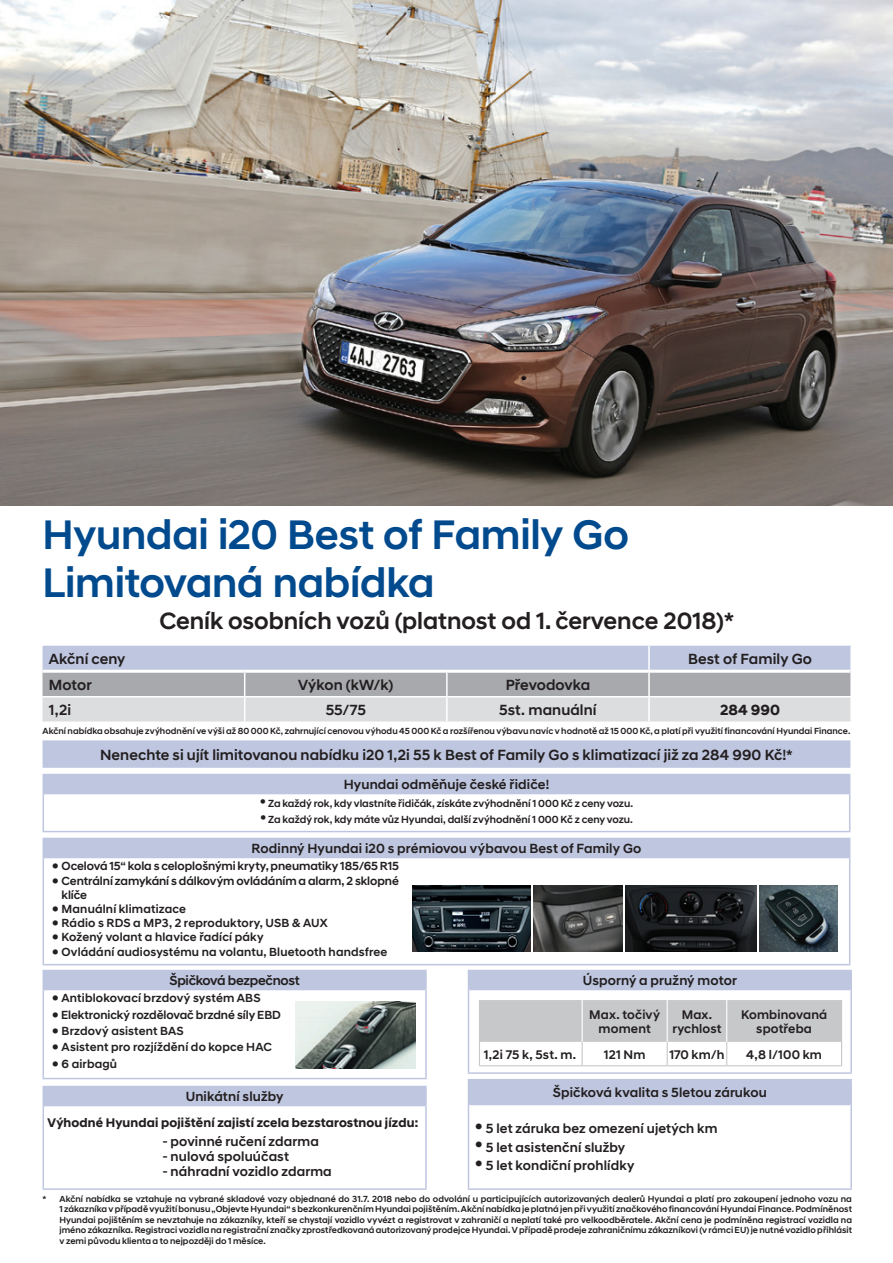
<style>
.page{position:relative;width:893px;height:1263px;background:#fff}
.page>*{position:absolute;margin:0;border:0;box-sizing:border-box;transform-origin:0 0}
.t1{font:500 42px/48px "Hyundai Sans Head";letter-spacing:-.005em;color:#004a8d}
.t2{font:500 24px "Hyundai Sans Head";color:#231f20}
.t3{font:500 15px "Hyundai Sans Head";letter-spacing:.005em;color:#231f20}
.t4{font:700 15px "Hyundai Sans Head";letter-spacing:.005em;color:#231f20}
.t5{font:500 13.5px "Hyundai Sans Head";letter-spacing:.01em;color:#231f20}
.t6{font:500 13.5px "Hyundai Sans Head";letter-spacing:-.02em;color:#231f20}
.t7{font:500 12.75px/13.5px "Hyundai Sans Head";letter-spacing:.015em;color:#231f20;text-align:center}
.t8{font:700 12.75px "Hyundai Sans Head";letter-spacing:.015em;color:#231f20}
.t9{font:500 12px/14.2px "Hyundai Sans Head";letter-spacing:.01em;color:#231f20}
.t10{font:500 10.5px "Hyundai Sans Head";color:#231f20}
.t11{font:500 9px/10.5px "Hyundai Sans Head";letter-spacing:.005em;color:#231f20;text-align:justify}
</style>
<div class="page">
<img style="left:0;top:0;width:893px;height:505px">
<svg style="left:43px;top:646px;width:808px;height:75px;background:#c2c5d0"></svg>
<hr style="left:447px;top:696px;width:202px;height:1px;background:#fff">
<hr style="left:446px;top:697px;width:2px;height:24px;background:#fff">
<hr style="left:649px;top:696px;width:203px;height:1px;background:#fff">
<hr style="left:648px;top:697px;width:2px;height:24px;background:#fff">
<hr style="left:850px;top:697px;width:2px;height:24px;background:#fff">
<hr style="left:43px;top:670px;width:202px;height:3px;background:#fff">
<hr style="left:245px;top:670px;width:202px;height:3px;background:#fff">
<hr style="left:447px;top:670px;width:202px;height:3px;background:#fff">
<hr style="left:649px;top:670px;width:201px;height:3px;background:#fff">
<div style="left:468px;top:1080px;width:383px;height:24px;background:#bfc7e0"></div>
<hr style="left:468px;top:1104px;width:1px;height:84px;background:#bfc7e0">
<hr style="left:850px;top:1104px;width:2px;height:84px;background:#bfc7e0">
<hr style="left:468px;top:1188px;width:384px;height:2px;background:#bfc7e0">
<hr style="left:468px;top:1079px;width:384px;height:1px;background:#bfc7e0">
<hr style="left:850px;top:1080px;width:2px;height:24px;background:#bfc7e0">
<hr style="left:469px;top:1103px;width:381px;height:2px;background:#bfc7e0">
<div style="left:43px;top:1086px;width:383px;height:19px;background:#bfc7e0"></div>
<hr style="left:44px;top:1104px;width:381px;height:2px;background:#bfc7e0">
<hr style="left:43px;top:1086px;width:384px;height:1px;background:#bfc7e0">
<svg style="left:426px;top:1087px;width:1px;height:18px"></svg>
<hr style="left:43px;top:1105px;width:1px;height:83px;background:#bfc7e0">
<hr style="left:425px;top:1105px;width:2px;height:83px;background:#bfc7e0">
<hr style="left:43px;top:1188px;width:384px;height:2px;background:#bfc7e0">
<div style="left:43px;top:838px;width:807px;height:19px;background:#bfc7e0"></div>
<hr style="left:44px;top:856px;width:805px;height:2px;background:#bfc7e0">
<hr style="left:43px;top:857px;width:1px;height:107px;background:#bfc7e0">
<hr style="left:849px;top:857px;width:1px;height:107px;background:#bfc7e0">
<hr style="left:43px;top:964px;width:807px;height:1px;background:#bfc7e0">
<div style="left:43px;top:970px;width:383px;height:19px;background:#bfc7e0"></div>
<hr style="left:44px;top:988px;width:381px;height:2px;background:#bfc7e0">
<hr style="left:43px;top:970px;width:384px;height:1px;background:#bfc7e0">
<svg style="left:426px;top:971px;width:1px;height:18px"></svg>
<hr style="left:425px;top:989px;width:2px;height:89px;background:#bfc7e0">
<hr style="left:43px;top:989px;width:1px;height:89px;background:#bfc7e0">
<hr style="left:43px;top:1078px;width:384px;height:1px;background:#bfc7e0">
<div style="left:43px;top:774px;width:807px;height:19px;background:#bfc7e0"></div>
<hr style="left:44px;top:792px;width:805px;height:2px;background:#bfc7e0">
<hr style="left:849px;top:793px;width:1px;height:38px;background:#bfc7e0">
<hr style="left:43px;top:793px;width:1px;height:38px;background:#bfc7e0">
<hr style="left:43px;top:831px;width:807px;height:1px;background:#bfc7e0">
<div style="left:468px;top:970px;width:383px;height:19px;background:#bfc7e0"></div>
<hr style="left:469px;top:988px;width:381px;height:2px;background:#bfc7e0">
<hr style="left:468px;top:970px;width:384px;height:1px;background:#bfc7e0">
<svg style="left:851px;top:971px;width:1px;height:18px"></svg>
<hr style="left:850px;top:989px;width:2px;height:83px;background:#bfc7e0">
<hr style="left:468px;top:989px;width:1px;height:83px;background:#bfc7e0">
<hr style="left:468px;top:1072px;width:384px;height:2px;background:#bfc7e0">
<svg style="left:479px;top:1000px;width:363px;height:65px"></svg>
<hr style="left:582px;top:1000px;width:1px;height:42px;background:#fff">
<hr style="left:667px;top:1000px;width:1px;height:42px;background:#fff">
<hr style="left:726px;top:1000px;width:1px;height:42px;background:#fff">
<hr style="left:479px;top:1065px;width:103px;height:1px;background:#c7c8ca">
<hr style="left:582px;top:1065px;width:85px;height:1px;background:#c7c8ca">
<hr style="left:667px;top:1065px;width:60px;height:1px;background:#c7c8ca">
<hr style="left:727px;top:1065px;width:115px;height:1px;background:#c7c8ca">
<div style="left:43px;top:741px;width:807px;height:26px;background:#bfc7e0"></div>
<hr style="left:43px;top:765px;width:807px;height:3px;background:#bfc7e0">
<hr style="left:43px;top:740px;width:807px;height:2px;background:#bfc7e0">
<img style="left:760px;top:886px;width:78px;height:65px">
<img style="left:625px;top:886px;width:131px;height:65px">
<img style="left:295px;top:1002px;width:120px;height:66px">
<img style="left:412px;top:886px;width:118px;height:65px">
<img style="left:534px;top:886px;width:88px;height:65px">
<h1 class="t1" style="left:43px;top:510px;width:588px">Hyundai i20 Best of Family Go<br>Limitovaná nabídka</h1>
<h2 class="t2" style="left:159px;top:606px;width:577px">Ceník osobních vozů (platnost od 1. července 2018)*</h2>
<h3 class="t3" style="left:49px;top:650px;width:78px">Akční ceny</h3>
<h3 class="t3" style="left:688px;top:650px;width:125px">Best of Family Go</h3>
<h3 class="t3" style="left:49px;top:675px;width:44px">Motor</h3>
<h3 class="t3" style="left:298px;top:675px;width:97px">Výkon (kW/k)</h3>
<h3 class="t3" style="left:506px;top:675px;width:86px">Převodovka</h3>
<h3 class="t3" style="left:49px;top:701px;width:24px">1,2i</h3>
<h3 class="t3" style="left:326px;top:701px;width:42px">55/75</h3>
<h3 class="t3" style="left:499px;top:701px;width:99px">5st. manuální</h3>
<h3 class="t4" style="left:720px;top:701px;width:62px">284 990</h3>
<p class="t11" style="left:43px;top:725px;width:809px">Akční nabídka obsahuje zvýhodnění ve výši až 80 000 Kč, zahrnující cenovou výhodu 45 000 Kč a rozšířenou výbavu navíc v hodnotě až 15 000 Kč, a platí při využití financování Hyundai Finance.</p>
<h3 class="t3" style="left:100px;top:745px;width:694px">Nenechte si ujít limitovanou nabídku i20 1,2i 55 k Best of Family Go s klimatizací již za 284 990 Kč!*</h3>
<h3 class="t5" style="left:344px;top:776px;width:207px">Hyundai odměňuje české řidiče!</h3>
<p class="t10" style="left:260px;top:797px;width:375px">● Za každý rok, kdy vlastníte řidičák, získáte zvýhodnění 1 000 Kč z ceny vozu.</p>
<p class="t10" style="left:260px;top:813px;width:374px">● Za každý rok, kdy máte vůz Hyundai, další zvýhodnění 1 000 Kč z ceny vozu.</p>
<h3 class="t5" style="left:252px;top:840px;width:391px">Rodinný Hyundai i20 s prémiovou výbavou Best of Family Go</h3>
<h3 class="t9" style="left:52px;top:859px;width:349px">● Ocelová 15“ kola s celoplošnými kryty, pneumatiky 185/65 R15</h3>
<h3 class="t9" style="left:62px;top:873px;width:339px;text-indent:-10px">● Centrální zamykání s dálkovým ovládáním a alarm, 2 sklopné klíče</h3>
<h3 class="t9" style="left:52px;top:902px;width:136px">● Manuální klimatizace</h3>
<h3 class="t9" style="left:52px;top:916px;width:277px">● Rádio s RDS a MP3, 2 reproduktory, USB &amp; AUX</h3>
<h3 class="t9" style="left:52px;top:930px;width:213px">● Kožený volant a hlavice řadící páky</h3>
<h3 class="t9" style="left:52px;top:944px;width:337px">● Ovládání audiosystému na volantu, Bluetooth handsfree</h3>
<h3 class="t6" style="left:170px;top:972px;width:132px">Špičková bezpečnost</h3>
<h3 class="t9" style="left:52px;top:991px;width:210px">● Antiblokovací brzdový systém ABS</h3>
<h3 class="t9" style="left:52px;top:1007px;width:231px">● Elektronický rozdělovač brzdné síly EBD</h3>
<h3 class="t9" style="left:52px;top:1024px;width:133px">● Brzdový asistent BAS</h3>
<h3 class="t9" style="left:52px;top:1040px;width:222px">● Asistent pro rozjíždění do kopce HAC</h3>
<h3 class="t9" style="left:52px;top:1056px;width:67px">● 6 airbagů</h3>
<h3 class="t5" style="left:583px;top:972px;width:156px">Úsporný a pružný motor</h3>
<h3 class="t7" style="left:589px;top:1008px;width:72px">Max. točivý moment</h3>
<h3 class="t7" style="left:672px;top:1008px;width:51px">Max. rychlost</h3>
<h3 class="t7" style="left:741px;top:1008px;width:88px">Kombinovaná spotřeba</h3>
<h3 class="t7" style="left:484px;top:1047px;width:94px">1,2i 75 k, 5st. m.</h3>
<h3 class="t7" style="left:604px;top:1047px;width:43px">121 Nm</h3>
<h3 class="t7" style="left:669px;top:1047px;width:57px">170 km/h</h3>
<h3 class="t7" style="left:746px;top:1047px;width:77px">4,8 l/100 km</h3>
<h3 class="t5" style="left:553px;top:1084px;width:215px">Špičková kvalita s 5letou zárukou</h3>
<h3 class="t5" style="left:475px;top:1121px;width:244px">● 5 let záruka bez omezení ujetých km</h3>
<h3 class="t5" style="left:475px;top:1139px;width:152px">● 5 let asistenční služby</h3>
<h3 class="t5" style="left:475px;top:1157px;width:161px">● 5 let kondiční prohlídky</h3>
<h3 class="t5" style="left:186px;top:1088px;width:99px">Unikátní služby</h3>
<h3 class="t8" style="left:48px;top:1115px;width:372px">Výhodné Hyundai pojištění zajistí zcela bezstarostnou jízdu:</h3>
<h3 class="t5" style="left:162px;top:1133px;width:158px">- povinné ručení zdarma</h3>
<h3 class="t5" style="left:162px;top:1148px;width:128px">- nulová spoluúčast</h3>
<h3 class="t5" style="left:162px;top:1163px;width:171px">- náhradní vozidlo zdarma</h3>
<p class="t11" style="left:60px;top:1193px;width:794px;text-indent:-17px">* Akční nabídka se vztahuje na vybrané skladové vozy objednané do 31.7. 2018 nebo do odvolání u participujících autorizovaných dealerů Hyundai a platí pro zakoupení jednoho vozu na 1 zákazníka v případě využití bonusu „Objevte Hyundai“ s bezkonkurenčním Hyundai pojištěním. Akční nabídka je platná jen při využití značkového financování Hyundai Finance. Podmíněnost Hyundai pojištěním se nevztahuje na zákazníky, kteří se chystají vozidlo vyvézt a registrovat v zahraničí a neplatí také pro velkoodběratele. Akční cena je podmíněna registrací vozidla na jméno zákazníka. Registraci vozidla na registrační značky zprostředkovaná autorizovaný prodejce Hyundai. V případě prodeje zahraničnímu zákazníkovi (v rámci EU) je nutné vozidlo přihlásit v zemi původu klienta a to nejpozději do 1 měsíce.</p>
</div>
